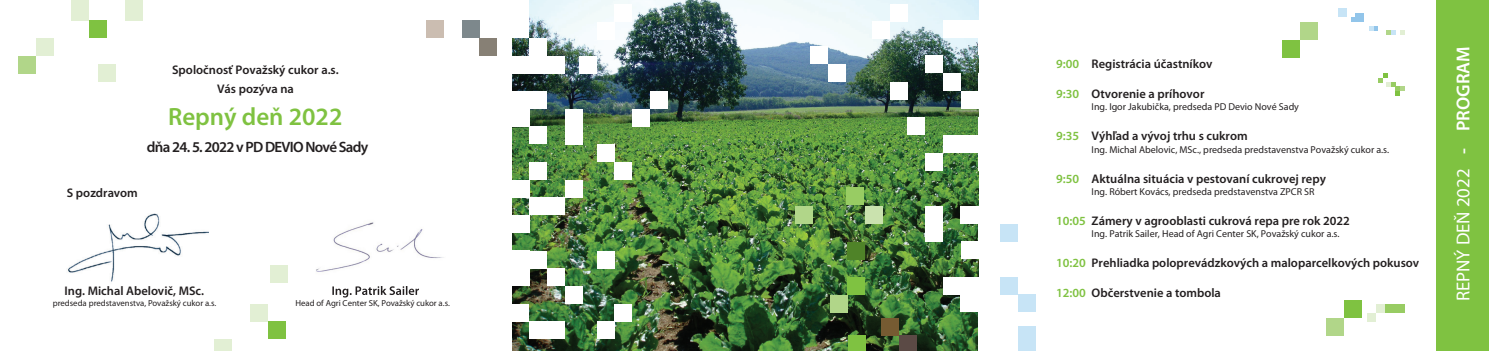
<style>
.page{position:relative;width:1489px;height:351px;background:#fff}
.page>*{position:absolute;margin:0;border:0;box-sizing:border-box;transform-origin:0 0}
.t1{font:600 25px "Myriad Pro";color:#7fc241}
.t2{font:18.75px "Myriad Pro";color:#fff}
.t3{font:600 15px "Myriad Pro";letter-spacing:-.05em;color:#231f20}
.t4{font:600 12.5px/18.8px "Myriad Pro";color:#231f20;text-align:center}
.t5{font:10px "Myriad Pro";color:#231f20}
.t6{font:8.75px "Myriad Pro";color:#231f20}
.s1{color:#7fc241}
.s2{font-weight:600}
</style>
<div class="page">
<img style="left:512px;top:0;width:466px;height:351px">
<div style="left:614px;top:4px;width:18px;height:18px;background:#fff"></div>
<div style="left:597px;top:22px;width:17px;height:18px;background:#fff"></div>
<div style="left:579px;top:56px;width:18px;height:17px;background:#fff"></div>
<div style="left:810px;top:46px;width:17px;height:18px;background:#fff"></div>
<div style="left:865px;top:206px;width:18px;height:18px;background:#cae2ae"></div>
<div style="left:847px;top:242px;width:18px;height:17px;background:#4f8328"></div>
<div style="left:847px;top:277px;width:18px;height:18px;background:#7fc241"></div>
<div style="left:881px;top:317px;width:18px;height:18px;background:#765b32"></div>
<div style="left:830px;top:295px;width:17px;height:18px;background:#b1d689"></div>
<div style="left:847px;top:335px;width:18px;height:16px;background:#7fc241"></div>
<div style="left:846px;top:187px;width:18px;height:18px;background:#98cc63"></div>
<div style="left:899px;top:335px;width:18px;height:16px;background:#5b4a45"></div>
<div style="left:827px;top:64px;width:18px;height:18px;background:#fff"></div>
<div style="left:872px;top:21px;width:17px;height:18px;background:#fff"></div>
<div style="left:889px;top:4px;width:18px;height:17px;background:#fff"></div>
<div style="left:889px;top:82px;width:18px;height:18px;background:#fff"></div>
<div style="left:907px;top:117px;width:18px;height:18px;background:#fff"></div>
<div style="left:925px;top:55px;width:18px;height:18px;background:#fff"></div>
<div style="left:925px;top:153px;width:18px;height:17px;background:#fff"></div>
<div style="left:960px;top:206px;width:40px;height:18px;background:#fff"></div>
<div style="left:925px;top:206px;width:18px;height:35px;background:#fff"></div>
<div style="left:960px;top:241px;width:39px;height:18px;background:#fff"></div>
<div style="left:960px;top:294px;width:40px;height:18px;background:#fff"></div>
<div style="left:943px;top:277px;width:56px;height:17px;background:#fff"></div>
<div style="left:943px;top:135px;width:51px;height:18px;background:#fff"></div>
<div style="left:943px;top:73px;width:17px;height:18px;background:#fff"></div>
<div style="left:943px;top:20px;width:35px;height:18px;background:#fff"></div>
<div style="left:960px;top:91px;width:52px;height:17px;background:#fff"></div>
<div style="left:497px;top:109px;width:32px;height:17px;background:#fff"></div>
<div style="left:529px;top:126px;width:18px;height:18px;background:#fff"></div>
<div style="left:597px;top:144px;width:17px;height:18px;background:#fff"></div>
<div style="left:529px;top:162px;width:18px;height:18px;background:#fff"></div>
<div style="left:564px;top:180px;width:18px;height:17px;background:#fff"></div>
<div style="left:497px;top:180px;width:32px;height:17px;background:#fff"></div>
<div style="left:547px;top:268px;width:18px;height:18px;background:#fff"></div>
<div style="left:565px;top:286px;width:17px;height:18px;background:#fff"></div>
<div style="left:597px;top:321px;width:17px;height:18px;background:#fff"></div>
<div style="left:614px;top:304px;width:18px;height:17px;background:#fff"></div>
<div style="left:597px;top:251px;width:17px;height:17px;background:#fff"></div>
<div style="left:497px;top:251px;width:32px;height:35px;background:#fff"></div>
<div style="left:497px;top:304px;width:32px;height:17px;background:#fff"></div>
<div style="left:497px;top:251px;width:50px;height:17px;background:#fff"></div>
<div style="left:529px;top:321px;width:36px;height:18px;background:#fff"></div>
<div style="left:529px;top:197px;width:35px;height:18px;background:#fff"></div>
<div style="left:497px;top:215px;width:32px;height:18px;background:#fff"></div>
<div style="left:614px;top:162px;width:18px;height:18px;background:#fff"></div>
<div style="left:632px;top:109px;width:18px;height:17px;background:#fff"></div>
<div style="left:650px;top:91px;width:17px;height:18px;background:#fff"></div>
<div style="left:564px;top:109px;width:18px;height:35px;background:#fff"></div>
<div style="left:497px;top:91px;width:50px;height:18px;background:#fff"></div>
<div style="left:529px;top:38px;width:18px;height:18px;background:#fff"></div>
<div style="left:479px;top:38px;width:18px;height:18px;background:#878075"></div>
<div style="left:462px;top:20px;width:17px;height:18px;background:#7d888c"></div>
<div style="left:426px;top:20px;width:18px;height:18px;background:#cbbdb1"></div>
<div style="left:497px;top:0;width:32px;height:38px;background:#fff"></div>
<div style="left:497px;top:56px;width:67px;height:17px;background:#fff"></div>
<div style="left:794px;top:206px;width:18px;height:18px;background:#b1d689"></div>
<div style="left:1000px;top:224px;width:17px;height:17px;background:#c7e4f6"></div>
<div style="left:1000px;top:277px;width:17px;height:17px;background:#c7e4f6"></div>
<div style="left:1017px;top:294px;width:18px;height:18px;background:#c7e4f6"></div>
<div style="left:1017px;top:326px;width:18px;height:25px;background:#c7e4f6"></div>
<div style="left:250px;top:304px;width:18px;height:17px;background:#e2efd4"></div>
<div style="left:214px;top:339px;width:18px;height:12px;background:#e2efd4"></div>
<div style="left:270px;top:265px;width:18px;height:17px;background:#e2efd4"></div>
<div style="left:36px;top:38px;width:18px;height:18px;background:#e2efd4"></div>
<div style="left:89px;top:20px;width:18px;height:18px;background:#7fc241"></div>
<div style="left:98px;top:64px;width:18px;height:18px;background:#e2efd4"></div>
<div style="left:125px;top:0;width:17px;height:20px;background:#e2efd4"></div>
<div style="left:72px;top:0;width:17px;height:20px;background:#e2efd4"></div>
<div style="left:268px;top:321px;width:17px;height:18px;background:#7fc241"></div>
<div style="left:18px;top:56px;width:18px;height:17px;background:#b1d689"></div>
<svg style="left:332px;top:286px;width:87px;height:11px"></svg>
<img style="left:68px;top:213px;width:141px;height:69px">
<div style="left:1435px;top:0;width:53px;height:351px;background:#7fc241"></div>
<div style="left:1366px;top:313px;width:9px;height:9px;background:#e2efd4"></div>
<div style="left:1375px;top:304px;width:9px;height:9px;background:#e2efd4"></div>
<div style="left:1384px;top:304px;width:20px;height:9px;background:#98cc63"></div>
<div style="left:1325px;top:317px;width:18px;height:18px;background:#b1d689"></div>
<div style="left:1343px;top:300px;width:18px;height:17px;background:#7fc241"></div>
<div style="left:1355px;top:13px;width:9px;height:9px;background:#92c5ea"></div>
<svg style="left:1351px;top:17px;width:4px;height:5px"></svg>
<svg style="left:1369px;top:26px;width:8px;height:5px"></svg>
<svg style="left:1386px;top:31px;width:18px;height:4px"></svg>
<div style="left:1337px;top:9px;width:9px;height:8px;background:#c7e4f6"></div>
<div style="left:1299px;top:23px;width:18px;height:17px;background:#b1d689"></div>
<div style="left:1282px;top:40px;width:17px;height:18px;background:#7fc241"></div>
<svg style="left:1378px;top:73px;width:26px;height:22px"></svg>
<img style="left:316px;top:222px;width:128px;height:50px">
<p class="t4" style="left:172px;top:60px;width:168px">Spoločnosť Považský cukor a.s.<br>Vás pozýva na</p>
<h1 class="t1" style="left:168px;top:100px;width:176px">Repný deň 2022</h1>
<p class="t3" style="left:147px;top:137px;width:223px">dňa 24. 5. 2022 v PD DEVIO Nové Sady</p>
<p class="t4" style="left:67px;top:183px;width:72px">S pozdravom</p>
<p class="t4" style="left:65px;top:281px;width:141px">Ing. Michal Abelovič, MSc.</p>
<p class="t6" style="left:53px;top:297px;width:165px">predseda predstavenstva, Považský cukor a.s.</p>
<p class="t6" style="left:295px;top:297px;width:156px">Head of Agri Center SK, Považský cukor a.s.</p>
<p class="t4" style="left:1056px;top:55px;width:158px"><span class="s1">9:00</span> Registrácia účastníkov</p>
<p class="t4" style="left:1056px;top:85px;width:150px"><span class="s1">9:30</span> Otvorenie a príhovor</p>
<p class="t5" style="left:1091px;top:101px;width:209px">Ing. Igor Jakubička, predseda PD Devio Nové Sady</p>
<p class="t4" style="left:1056px;top:127px;width:193px"><span class="s1">9:35</span> Výhľad a vývoj trhu s cukrom</p>
<p class="t5" style="left:1091px;top:143px;width:299px">Ing. Michal Abelovic, MSc., predseda predstavenstva Považský cukor a.s.</p>
<p class="t4" style="left:1056px;top:169px;width:271px"><span class="s1">9:50</span> Aktuálna situácia v pestovaní cukrovej repy</p>
<p class="t5" style="left:1091px;top:185px;width:224px">Ing. Róbert Kovács, predseda predstavenstva ZPCR SR</p>
<p class="t4" style="left:1056px;top:211px;width:295px"><span class="s1">10:05</span> Zámery v agrooblasti cukrová repa pre rok 2022</p>
<p class="t5" style="left:1091px;top:227px;width:249px">Ing. Patrik Sailer, Head of Agri Center SK, Považský cukor a.s.</p>
<p class="t4" style="left:1056px;top:253px;width:364px"><span class="s1">10:20</span> Prehliadka poloprevádzkových a maloparcelkových pokusov</p>
<p class="t4" style="left:1056px;top:283px;width:166px"><span class="s1">12:00</span> Občerstvenie a tombola</p>
<h2 class="t2" style="left:1451px;top:301px;width:256px;rotate:-90deg">REPNÝ DEŇ 2022 <span class="s2">- PROGRAM</span></h2>
</div>
